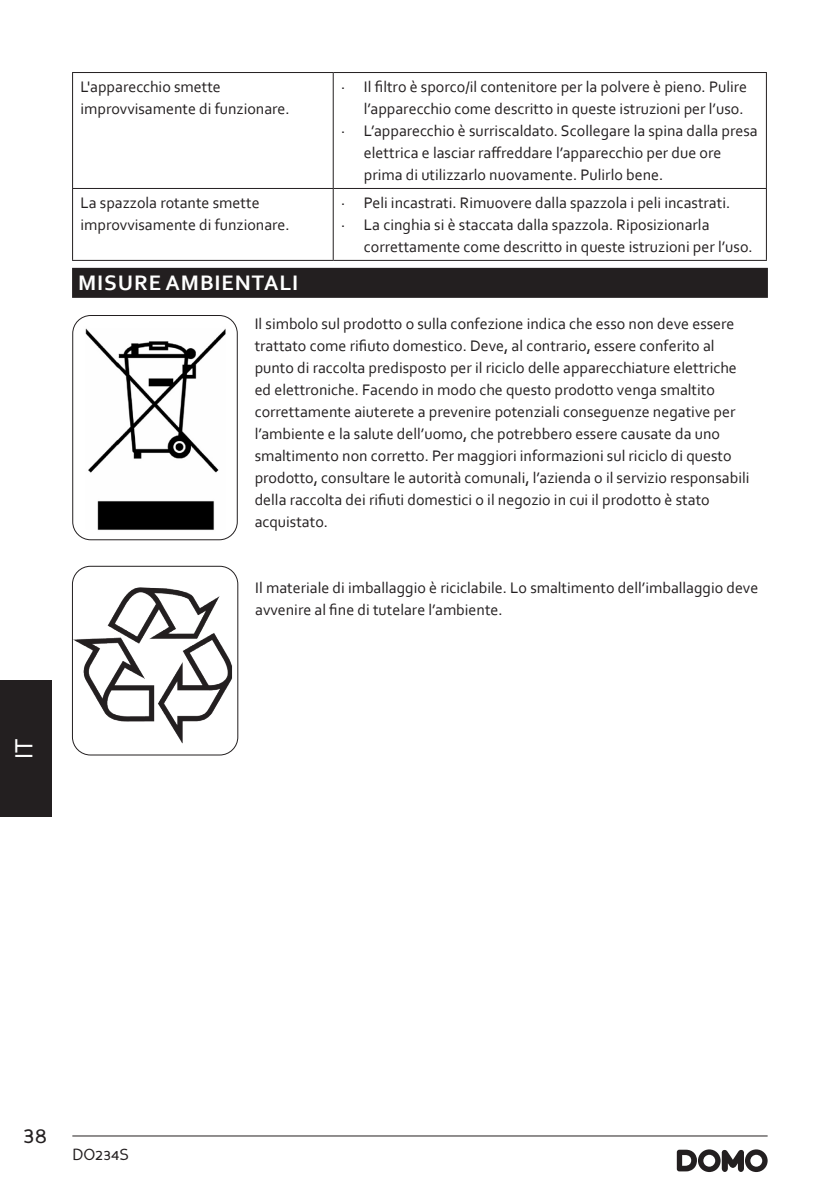
<style>
.page{position:relative;width:840px;height:1191px;background:#fff}
.page>*{position:absolute;margin:0;border:0;box-sizing:border-box;transform-origin:0 0}
.t1{font:26px "Corbel";color:#fff}
.t2{font:24px "Perspective Sans";color:#231f20}
.TITEL_NIVEAU_1{font:700 22px "Corbel";letter-spacing:.04em;color:#fff}
.TEKST{font:16px/22px "Corbel";color:#231f20}
.t3{font:16px "Perspective Sans";color:#231f20}
</style>
<div class="page">
<hr style="left:72px;top:1135px;width:695px;height:1px;background:#231f20">
<svg style="left:676px;top:1149px;width:91px;height:23px"></svg>
<div style="left:0;top:680px;width:51px;height:136px;background:#231f20"></div>
<div style="left:72px;top:268px;width:695px;height:30px;background:#231f20"></div>
<hr style="left:72px;top:72px;width:261px;height:1px;background:#231f20">
<hr style="left:72px;top:73px;width:1px;height:115px;background:#231f20">
<hr style="left:333px;top:72px;width:433px;height:1px;background:#231f20">
<hr style="left:332px;top:73px;width:1px;height:115px;background:#231f20">
<hr style="left:765px;top:73px;width:1px;height:115px;background:#231f20">
<hr style="left:72px;top:188px;width:261px;height:1px;background:#231f20">
<hr style="left:72px;top:189px;width:1px;height:71px;background:#231f20">
<hr style="left:333px;top:188px;width:433px;height:1px;background:#231f20">
<hr style="left:332px;top:189px;width:1px;height:71px;background:#231f20">
<hr style="left:765px;top:189px;width:1px;height:71px;background:#231f20">
<hr style="left:72px;top:260px;width:261px;height:1px;background:#231f20">
<hr style="left:333px;top:260px;width:433px;height:1px;background:#231f20">
<img style="left:78px;top:321px;width:148px;height:209px">
<div style="left:72px;top:315px;width:165px;height:225px;border:1px solid #231f20;border-radius:18px"></div>
<img style="left:72px;top:587px;width:160px;height:156px">
<div style="left:72px;top:566px;width:166px;height:189px;border:1px solid #231f20;border-radius:18px"></div>
<p class="TEKST" style="left:80px;top:76px;width:211px">L'apparecchio smette improvvisamente di funzionare.</p>
<p class="TEKST" style="left:341px;top:76px;width:407px;text-align:right">· Il filtro è sporco/il contenitore per la polvere è pieno. Pulire l’apparecchio come descritto in queste istruzioni per l’uso.</p>
<p class="TEKST" style="left:364px;top:120px;width:395px;text-indent:-23px">· L’apparecchio è surriscaldato. Scollegare la spina dalla presa elettrica e lasciar raffreddare l’apparecchio per due ore prima di utilizzarlo nuovamente. Pulirlo bene.</p>
<p class="TEKST" style="left:80px;top:192px;width:211px">La spazzola rotante smette improvvisamente di funzionare.</p>
<p class="TEKST" style="left:341px;top:192px;width:390px">· Peli incastrati. Rimuovere dalla spazzola i peli incastrati.</p>
<p class="TEKST" style="left:364px;top:214px;width:390px;text-indent:-23px">· La cinghia si è staccata dalla spazzola. Riposizionarla correttamente come descritto in queste istruzioni per l’uso.</p>
<p class="TITEL_NIVEAU_1" style="left:78px;top:269px;width:221px">MISURE AMBIENTALI</p>
<p class="TEKST" style="left:254px;top:312px;width:496px">Il simbolo sul prodotto o sulla confezione indica che esso non deve essere trattato come rifiuto domestico. Deve, al contrario, essere conferito al punto di raccolta predisposto per il riciclo delle apparecchiature elettriche ed elettroniche. Facendo in modo che questo prodotto venga smaltito correttamente aiuterete a prevenire potenziali conseguenze negative per l’ambiente e la salute dell’uomo, che potrebbero essere causate da uno smaltimento non corretto. Per maggiori informazioni sul riciclo di questo prodotto, consultare le autorità comunali, l’azienda o il servizio responsabili della raccolta dei rifiuti domestici o il negozio in cui il prodotto è stato acquistato.</p>
<p class="TEKST" style="left:255px;top:576px;width:504px">Il materiale di imballaggio è riciclabile. Lo smaltimento dell’imballaggio deve avvenire al fine di tutelare l’ambiente.</p>
<h1 class="t1" style="left:8px;top:759px;width:22px;rotate:-90deg">IT</h1>
<h2 class="t2" style="left:23px;top:1120px;width:26px">38</h2>
<p class="t3" style="left:72px;top:1145px;width:58px">DO234S</p>
</div>
